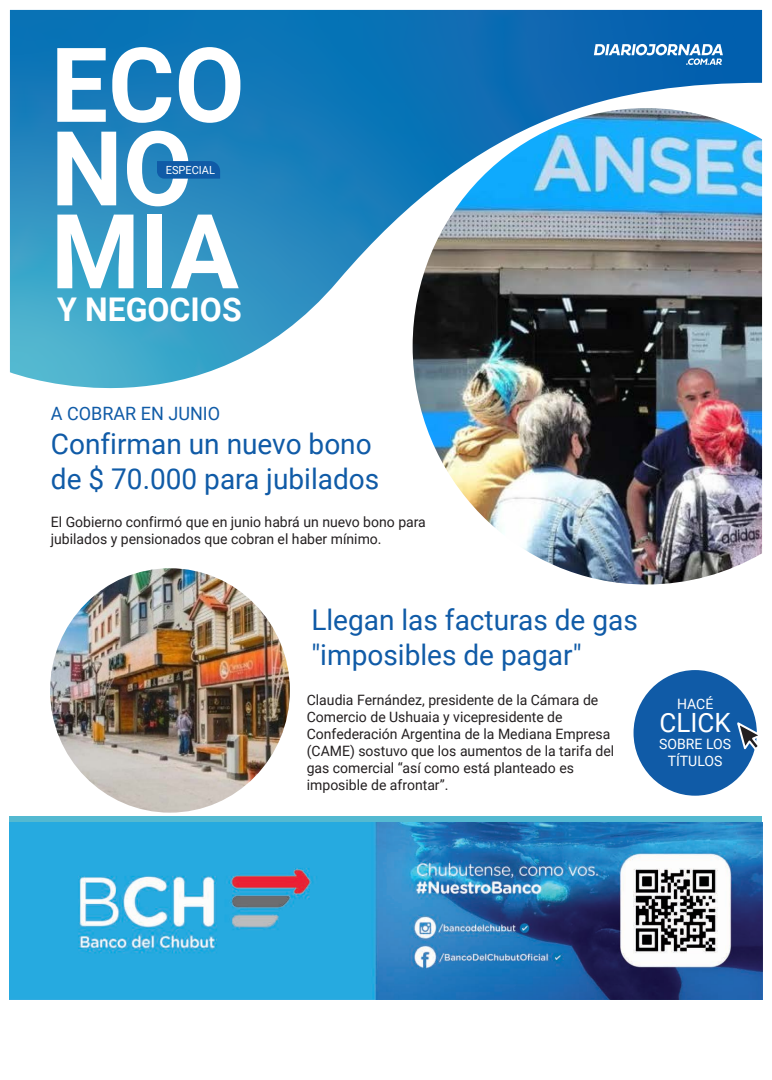
<style>
.page{position:relative;width:772px;height:1080px;background:#fff}
.page>*{position:absolute;margin:0;border:0;box-sizing:border-box;transform-origin:0 0}
.t1{font:700 103.7px/83.2px "Roboto";color:#fff}
.t2{font:700 32.6px "Roboto";color:#fff}
.t3{font:28.6px/34.3px "Roboto";color:#105ba7}
.t4{font:26.5px "Roboto";color:#fff}
.t5{font:18.4px "Roboto";color:#105ba7}
.t6{font:14.3px/17.1px "Roboto";color:#231f20}
.t7{font:14.3px/17.1px "Roboto";color:#fff;text-align:center}
.t8{font:11.2px "Roboto";color:#fff}
</style>
<div class="page">
<img style="left:50px;top:568px;width:239px;height:245px">
<img style="left:417px;top:393px;width:344px;height:191px">
<svg style="left:10px;top:10px;width:751px;height:383px;background:#468cb4"></svg>
<svg style="left:157px;top:161px;width:63px;height:18px"></svg>
<svg style="left:593px;top:44px;width:129px;height:21px"></svg>
<div style="left:10px;top:816px;width:751px;height:6px;background:#54b9d1"></div>
<img style="left:10px;top:822px;width:751px;height:177px">
<div style="left:633px;top:670px;width:123px;height:126px;background:#105ba7;border-radius:50%"></div>
<svg style="left:737px;top:719px;width:21px;height:34px"></svg>
<p class="t1" style="left:51px;top:40px;width:195px">ECO<br>NO<br>MIA</p>
<p class="t2" style="left:57px;top:286px;width:186px">Y NEGOCIOS</p>
<p class="t8" style="left:166px;top:162px;width:51px">ESPECIAL</p>
<p class="t5" style="left:51px;top:401px;width:171px">A COBRAR EN JUNIO</p>
<p class="t3" style="left:51px;top:426px;width:330px">Confirman un nuevo bono de $ 70.000 para jubilados</p>
<p class="t6" style="left:51px;top:513px;width:376px">El Gobierno confirmó que en junio habrá un nuevo bono para jubilados y pensionados que cobran el haber mínimo.</p>
<p class="t3" style="left:311px;top:602px;width:328px">Llegan las facturas de gas "imposibles de pagar"</p>
<p class="t6" style="left:306px;top:690px;width:309px">Claudia Fernández, presidente de la Cámara de Comercio de Ushuaia y vicepresidente de Confederación Argentina de la Mediana Empresa (CAME) sostuvo que los aumentos de la tarifa del gas comercial “así como está planteado es imposible de afrontar”.</p>
<p class="t7" style="left:676px;top:694px;width:38px">HACÉ</p>
<p class="t4" style="left:659px;top:704px;width:73px">CLICK</p>
<p class="t7" style="left:658px;top:735px;width:73px">SOBRE LOS<br>TÍTULOS</p>
</div>
